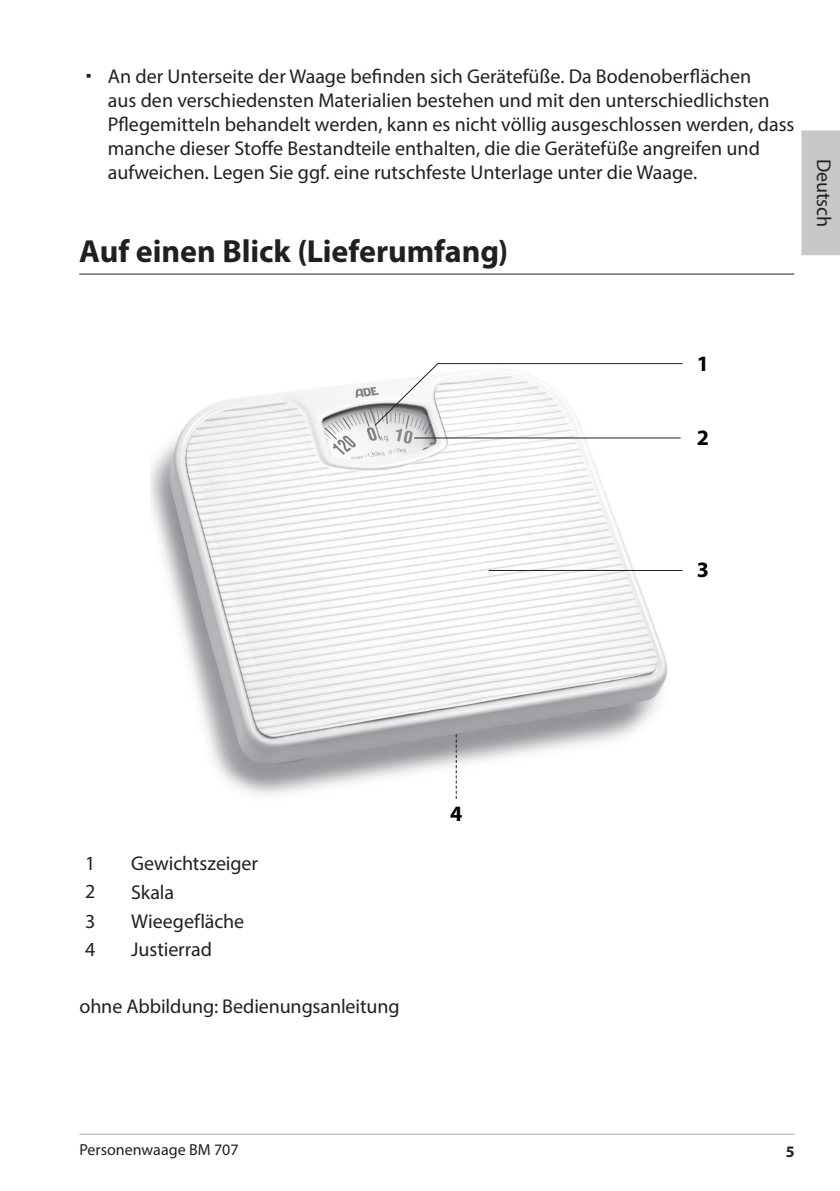
<style>
.page{position:relative;width:840px;height:1191px;background:#fff}
.page>*{position:absolute;margin:0;border:0;box-sizing:border-box;transform-origin:0 0}
.t1{font:700 32px "Myriad Pro";letter-spacing:-.005em;color:#231f20}
.t2{font:700 22px "Myriad Pro";color:#000}
.t3{font:20px/24px "Myriad Pro";color:#231f20}
.t4{font:16px "Myriad Pro";color:#231f20}
.t5{font:700 16px "Myriad Pro";color:#231f20}
</style>
<div class="page">
<hr style="left:79px;top:1133px;width:715px;height:1px;background:#adaeb2">
<div style="left:801px;top:130px;width:38px;height:125px;background:#c7c8ca"></div>
<hr style="left:79px;top:273px;width:714px;height:1px;background:#231f20">
<img style="left:150px;top:364px;width:527px;height:435px">
<hr style="left:414px;top:437px;width:266px;height:1px;background:#231f20">
<svg style="left:455px;top:734px;width:1px;height:65px"></svg>
<hr style="left:488px;top:570px;width:194px;height:1px;background:#231f20">
<hr style="left:437px;top:363px;width:245px;height:1px;background:#231f20">
<svg style="left:373px;top:363px;width:66px;height:63px"></svg>
<p class="t3" style="left:108px;top:64px;width:687px">An der Unterseite der Waage befinden sich Gerätefüße. Da Bodenoberflächen<br>aus den verschiedensten Materialien bestehen und mit den unterschiedlichsten Pflegemitteln behandelt werden, kann es nicht völlig ausgeschlossen werden, dass manche dieser Stoffe Bestandteile enthalten, die die Gerätefüße angreifen und aufweichen. Legen Sie ggf. eine rutschfeste Unterlage unter die Waage.</p>
<h1 class="t1" style="left:79px;top:230px;width:430px">Auf einen Blick (Lieferumfang)</h1>
<p class="t3" style="left:835px;top:158px;width:70px;rotate:90deg">Deutsch</p>
<p class="t2" style="left:696px;top:349px;width:14px">1</p>
<p class="t2" style="left:696px;top:423px;width:14px">2</p>
<p class="t2" style="left:696px;top:555px;width:14px">3</p>
<p class="t3" style="left:85px;top:851px;width:12px">1</p>
<p class="t3" style="left:131px;top:851px;width:128px">Gewichtszeiger</p>
<p class="t3" style="left:85px;top:879px;width:12px">2</p>
<p class="t3" style="left:131px;top:880px;width:44px">Skala</p>
<p class="t3" style="left:85px;top:908px;width:12px">3</p>
<p class="t3" style="left:131px;top:908px;width:114px">Wieegefläche</p>
<p class="t3" style="left:85px;top:936px;width:12px">4</p>
<p class="t3" style="left:131px;top:936px;width:82px">Justierrad</p>
<p class="t3" style="left:79px;top:994px;width:321px">ohne Abbildung: Bedienungsanleitung</p>
<p class="t2" style="left:450px;top:799px;width:14px">4</p>
<p class="t4" style="left:79px;top:1139px;width:161px">Personenwaage BM 707</p>
<p class="t5" style="left:785px;top:1140px;width:10px">5</p>
</div>
